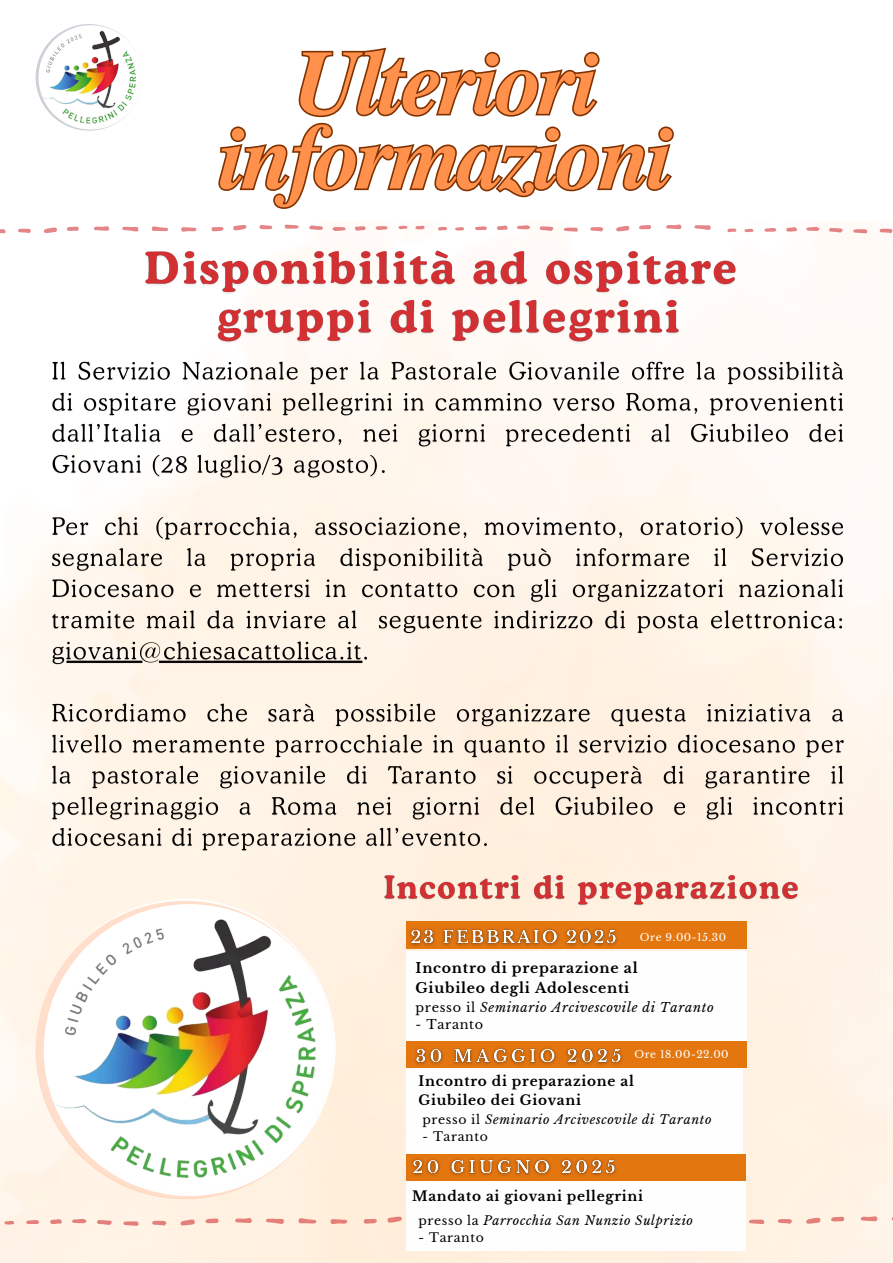
<style>
.page{position:relative;width:893px;height:1263px;background:#fff}
.page>*{position:absolute;margin:0;border:0;box-sizing:border-box;transform-origin:0 0}
.t1{font:italic 700 91.72px/74.6px "Te X Gyre Termes";letter-spacing:-.035em;color:#ff914d;text-align:center}
.t2{font:700 14.1px/19.6px "Libre Baskerville";letter-spacing:.05em;color:#000}
.t3{font:700 13.65px/19px "Libre Baskerville";letter-spacing:.05em;color:#000}
.t4{font:700 13.58px "Libre Baskerville";letter-spacing:.05em;color:#000}
.t5{font:italic 12.83px "Libre Baskerville";letter-spacing:.05em;color:#000}
.t6{font:12.83px "Libre Baskerville";letter-spacing:.05em;color:#000}
.t7{font:italic 12.45px "Libre Baskerville";letter-spacing:.05em;color:#000}
.t8{font:12.45px "Libre Baskerville";letter-spacing:.05em;color:#000}
.t9{font:italic 12.38px "Libre Baskerville";letter-spacing:.05em;color:#000}
.t10{font:12.38px "Libre Baskerville";letter-spacing:.05em;color:#000}
.t11{font:10.35px "Libre Baskerville";letter-spacing:.05em;color:#fff}
.s1{font-style:normal}
.s2{font-style:italic}
</style>
<div class="page">
<img style="left:0;top:221px;width:893px;height:1042px">
<svg style="left:122px;top:227px;width:16px;height:5px"></svg>
<svg style="left:44px;top:228px;width:13px;height:5px"></svg>
<svg style="left:94px;top:226px;width:15px;height:5px"></svg>
<svg style="left:0;top:229px;width:6px;height:4px"></svg>
<svg style="left:18px;top:229px;width:13px;height:4px"></svg>
<svg style="left:67px;top:227px;width:12px;height:4px"></svg>
<svg style="left:152px;top:226px;width:16px;height:5px"></svg>
<svg style="left:233px;top:225px;width:13px;height:5px"></svg>
<svg style="left:181px;top:227px;width:15px;height:5px"></svg>
<svg style="left:285px;top:225px;width:14px;height:4px"></svg>
<svg style="left:309px;top:225px;width:14px;height:5px"></svg>
<svg style="left:259px;top:225px;width:13px;height:4px"></svg>
<svg style="left:211px;top:227px;width:13px;height:4px"></svg>
<svg style="left:332px;top:227px;width:13px;height:4px"></svg>
<svg style="left:355px;top:226px;width:11px;height:5px"></svg>
<svg style="left:375px;top:226px;width:12px;height:4px"></svg>
<svg style="left:415px;top:226px;width:9px;height:4px"></svg>
<svg style="left:398px;top:226px;width:9px;height:3px"></svg>
<svg style="left:694px;top:225px;width:17px;height:5px"></svg>
<svg style="left:616px;top:226px;width:13px;height:5px"></svg>
<svg style="left:666px;top:225px;width:15px;height:4px"></svg>
<svg style="left:564px;top:228px;width:14px;height:4px"></svg>
<svg style="left:540px;top:226px;width:13px;height:5px"></svg>
<svg style="left:590px;top:227px;width:13px;height:5px"></svg>
<svg style="left:639px;top:225px;width:12px;height:4px"></svg>
<svg style="left:517px;top:225px;width:13px;height:4px"></svg>
<svg style="left:497px;top:225px;width:10px;height:5px"></svg>
<svg style="left:475px;top:226px;width:12px;height:4px"></svg>
<svg style="left:438px;top:227px;width:9px;height:4px"></svg>
<svg style="left:455px;top:227px;width:9px;height:4px"></svg>
<svg style="left:853px;top:229px;width:14px;height:4px"></svg>
<svg style="left:829px;top:228px;width:14px;height:5px"></svg>
<svg style="left:879px;top:229px;width:13px;height:4px"></svg>
<svg style="left:806px;top:227px;width:13px;height:4px"></svg>
<svg style="left:786px;top:227px;width:11px;height:5px"></svg>
<svg style="left:764px;top:228px;width:12px;height:4px"></svg>
<svg style="left:727px;top:228px;width:9px;height:4px"></svg>
<svg style="left:744px;top:229px;width:9px;height:3px"></svg>
<img style="left:49px;top:358px;width:797px;height:496px">
<img style="left:36px;top:24px;width:100px;height:107px">
<svg style="left:266px;top:1219px;width:18px;height:5px"></svg>
<svg style="left:180px;top:1219px;width:15px;height:6px"></svg>
<svg style="left:235px;top:1218px;width:17px;height:5px"></svg>
<svg style="left:123px;top:1221px;width:16px;height:5px"></svg>
<svg style="left:97px;top:1220px;width:15px;height:5px"></svg>
<svg style="left:152px;top:1221px;width:14px;height:5px"></svg>
<svg style="left:205px;top:1218px;width:14px;height:5px"></svg>
<svg style="left:72px;top:1219px;width:14px;height:4px"></svg>
<svg style="left:50px;top:1219px;width:12px;height:5px"></svg>
<svg style="left:26px;top:1220px;width:13px;height:4px"></svg>
<svg style="left:4px;top:1221px;width:10px;height:3px"></svg>
<svg style="left:298px;top:1218px;width:18px;height:5px"></svg>
<svg style="left:387px;top:1216px;width:15px;height:6px"></svg>
<svg style="left:330px;top:1219px;width:17px;height:5px"></svg>
<svg style="left:363px;top:1219px;width:14px;height:4px"></svg>
<svg style="left:806px;top:1218px;width:14px;height:6px"></svg>
<svg style="left:860px;top:1216px;width:17px;height:5px"></svg>
<svg style="left:749px;top:1219px;width:15px;height:5px"></svg>
<svg style="left:778px;top:1219px;width:14px;height:5px"></svg>
<svg style="left:831px;top:1217px;width:13px;height:4px"></svg>
<svg style="left:36px;top:900px;width:299px;height:299px"></svg>
<svg style="left:218px;top:47px;width:456px;height:162px"></svg>
<img style="left:141px;top:241px;width:618px;height:107px">
<div style="left:406px;top:921px;width:341px;height:27px;background:#e47610"></div>
<div style="left:406px;top:951px;width:341px;height:94px;background:#fffefe"></div>
<img style="left:404px;top:923px;width:219px;height:28px">
<div style="left:406px;top:1050px;width:337px;height:104px;background:#fffefe"></div>
<div style="left:406px;top:1041px;width:341px;height:26px;background:#e47610"></div>
<img style="left:411px;top:1048px;width:216px;height:20px">
<div style="left:406px;top:1159px;width:340px;height:91px;background:#fffefe"></div>
<div style="left:406px;top:1154px;width:340px;height:26px;background:#e47610"></div>
<img style="left:412px;top:1159px;width:205px;height:17px">
<img style="left:381px;top:867px;width:421px;height:41px">
<p class="t1" style="left:220px;top:42px;width:455px">Ulteriori informazioni</p>
<p class="t11" style="left:640px;top:931px;width:88px">Ore 9.00-15.30</p>
<p class="t2" style="left:415px;top:958px;width:224px">Incontro di preparazione al<br>Giubileo degli Adolescenti</p>
<p class="t5" style="left:415px;top:999px;width:300px"><span class="s1">presso il</span> Seminario Arcivescovile di Taranto</p>
<h1 class="t6" style="left:415px;top:1017px;width:69px"><span class="s2">-</span> Taranto</h1>
<p class="t11" style="left:634px;top:1048px;width:96px">Ore 18.00-22.00</p>
<p class="t3" style="left:418px;top:1072px;width:217px">Incontro di preparazione al<br>Giubileo dei Giovani</p>
<p class="t7" style="left:422px;top:1111px;width:290px"><span class="s1">presso il</span> Seminario Arcivescovile di Taranto</p>
<p class="t8" style="left:422px;top:1128px;width:67px"><span class="s2">-</span> Taranto</p>
<p class="t4" style="left:412px;top:1187px;width:232px">Mandato ai giovani pellegrini</p>
<p class="t9" style="left:418px;top:1213px;width:276px"><span class="s1">presso la</span> Parrocchia San Nunzio Sulprizio</p>
<p class="t10" style="left:418px;top:1230px;width:67px"><span class="s2">-</span> Taranto</p>
</div>
